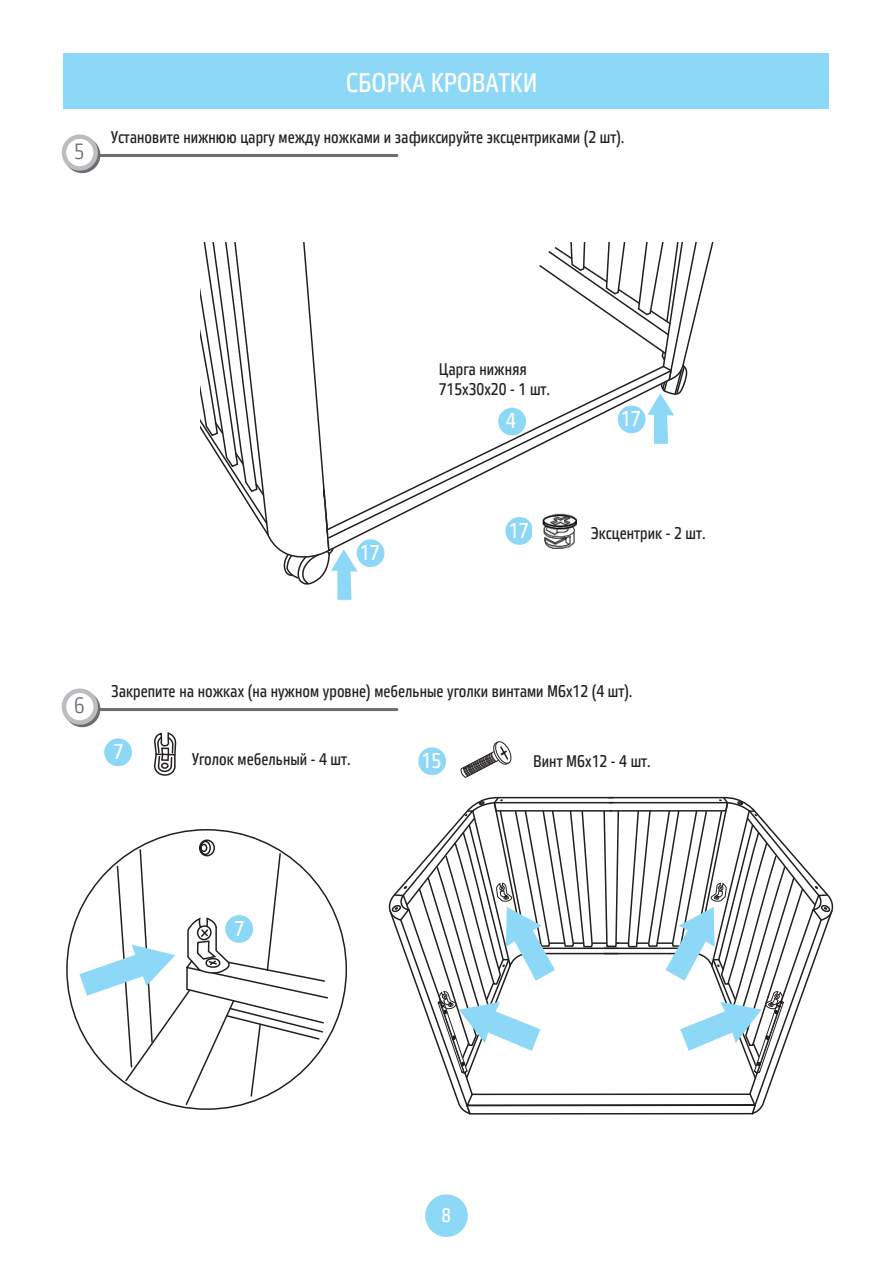
<style>
.page{position:relative;width:893px;height:1263px;background:#fff}
.page>*{position:absolute;margin:0;border:0;box-sizing:border-box;transform-origin:0 0}
.t1{font:27px "Vida 22 Pro";color:#fff}
.t2{font:22.2px "Vida 21 Pro";color:#6c6d70}
.t3{font:21.45px "Vida 22 Pro";color:#fff}
.t4{font:19.5px "Vida 22 Pro";color:#fff}
.t5{font:16.95px/20.2px "Vida 22 Pro";color:#231f20}
</style>
<div class="page">
<div style="left:425px;top:1194px;width:43px;height:43px;background:#8dd7f7;border-radius:50%"></div>
<div style="left:64px;top:53px;width:765px;height:55px;background:#8dd7f7"></div>
<hr style="left:85px;top:154px;width:312px;height:3px;background:#6c6d70">
<svg style="left:66px;top:139px;width:32px;height:32px"></svg>
<div style="left:64px;top:137px;width:36px;height:36px;border:4px solid #6c6d70;border-radius:50%"></div>
<svg style="left:64px;top:137px;width:32px;height:31px"></svg>
<div style="left:62px;top:134px;width:36px;height:37px;border:4px solid #bcbdc0;border-radius:50%"></div>
<hr style="left:85px;top:708px;width:312px;height:3px;background:#6c6d70">
<svg style="left:66px;top:693px;width:32px;height:32px"></svg>
<div style="left:64px;top:691px;width:36px;height:36px;border:4px solid #6c6d70;border-radius:50%"></div>
<svg style="left:64px;top:691px;width:32px;height:31px"></svg>
<div style="left:62px;top:688px;width:36px;height:37px;border:4px solid #bcbdc0;border-radius:50%"></div>
<svg style="left:539px;top:242px;width:175px;height:174px"></svg>
<svg style="left:357px;top:365px;width:316px;height:187px"></svg>
<svg style="left:357px;top:369px;width:316px;height:171px"></svg>
<div style="left:498px;top:408px;width:28px;height:27px;background:#8dd7f7;border-radius:50%"></div>
<div style="left:618px;top:405px;width:27px;height:28px;background:#8dd7f7;border-radius:50%"></div>
<div style="left:357px;top:539px;width:27px;height:28px;background:#8dd7f7;border-radius:50%"></div>
<div style="left:505px;top:517px;width:28px;height:28px;background:#8dd7f7;border-radius:50%"></div>
<img style="left:532px;top:507px;width:57px;height:44px">
<div style="left:418px;top:747px;width:28px;height:28px;background:#8dd7f7;border-radius:50%"></div>
<div style="left:104px;top:738px;width:28px;height:28px;background:#8dd7f7;border-radius:50%"></div>
<div style="left:199px;top:839px;width:16px;height:17px;border:2px solid #231f20;border-radius:50%"></div>
<div style="left:200px;top:844px;width:7px;height:8px;border:2px solid #231f20;border-radius:50%"></div>
<div style="left:200px;top:841px;width:11px;height:14px;border:2px solid #231f20;border-radius:50%"></div>
<svg style="left:79px;top:848px;width:250px;height:258px"></svg>
<svg style="left:153px;top:732px;width:24px;height:44px"></svg>
<svg style="left:461px;top:741px;width:51px;height:37px"></svg>
<svg style="left:200px;top:242px;width:157px;height:358px"></svg>
<svg style="left:388px;top:796px;width:446px;height:319px"></svg>
<h2 class="t2" style="left:74px;top:136px;width:11px">5</h2>
<h1 class="t1" style="left:346px;top:63px;width:193px">СБОРКА КРОВАТКИ</h1>
<p class="t5" style="left:111px;top:126px;width:515px">Установите нижнюю царгу между ножками и зафиксируйте эксцентриками (2 шт).</p>
<h1 class="t1" style="left:431px;top:63px;width:118px">СТУЛЬЧИКА</h1>
<p class="t3" style="left:360px;top:537px;width:21px">17</p>
<p class="t5" style="left:439px;top:358px;width:113px">Царга нижняя<br>715х30х20 - 1 шт.</p>
<p class="t3" style="left:506px;top:405px;width:11px">4</p>
<p class="t3" style="left:621px;top:403px;width:21px">17</p>
<p class="t3" style="left:509px;top:515px;width:21px">17</p>
<p class="t5" style="left:591px;top:522px;width:116px">Эксцентрик - 2 шт.</p>
<h2 class="t2" style="left:74px;top:690px;width:11px">6</h2>
<p class="t5" style="left:111px;top:680px;width:523px">Закрепите на ножках (на нужном уровне) мебельные уголки винтами М6х12 (4 шт).</p>
<p class="t3" style="left:113px;top:736px;width:12px">7</p>
<p class="t5" style="left:192px;top:748px;width:160px">Уголок мебельный - 4 шт.</p>
<p class="t3" style="left:421px;top:745px;width:21px">15</p>
<p class="t5" style="left:533px;top:750px;width:119px">Винт М6х12 - 4 шт.</p>
<p class="t3" style="left:235px;top:913px;width:12px">7</p>
<p class="t4" style="left:442px;top:1201px;width:11px">8</p>
</div>
